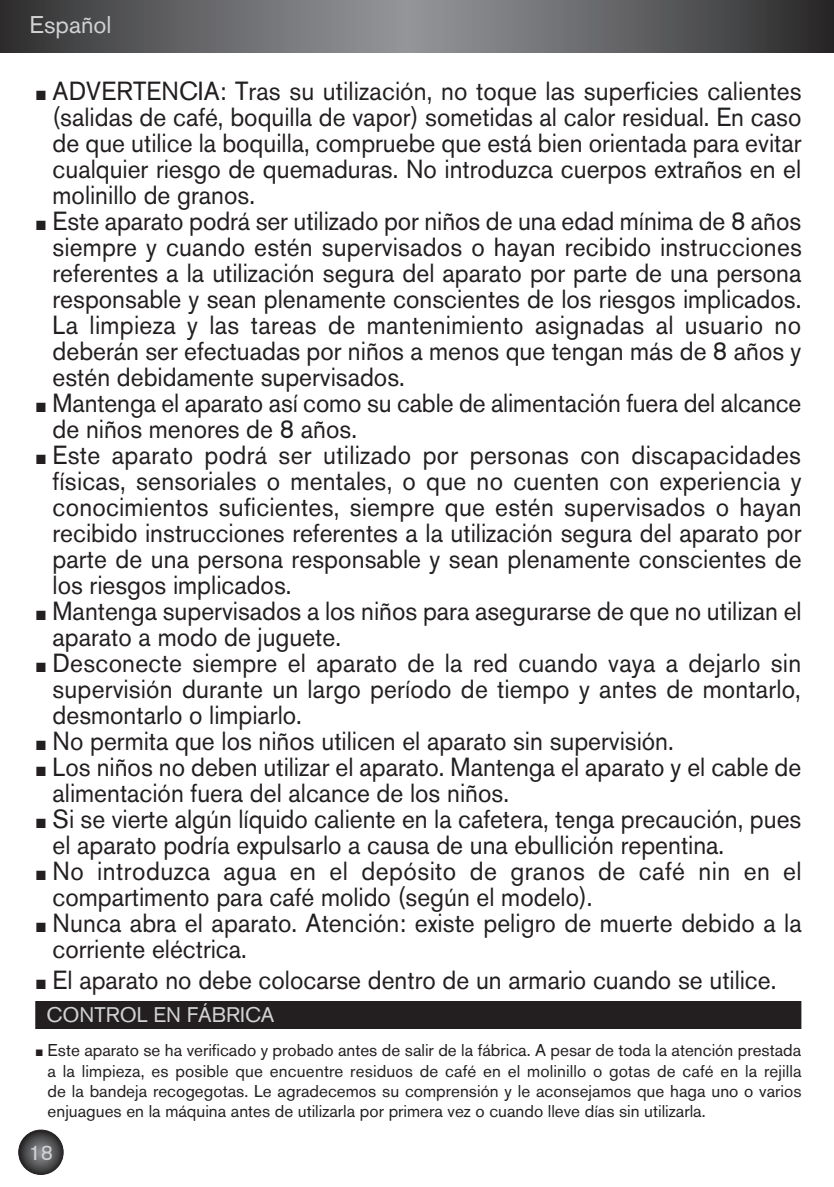
<style>
.page{position:relative;width:834px;height:1187px;background:#fff}
.page>*{position:absolute;margin:0;border:0;box-sizing:border-box;transform-origin:0 0}
.t1{font:26px/26px "Akzidenz Grotesk BE";color:#231f20;scale:.95 1}
.t2{font:26px/26px "Akzidenz Grotesk BE";letter-spacing:.02em;color:#231f20;scale:.95 1}
.t3{font:24px "Akzidenz Grotesk BE";color:#d1d2d4}
.t4{font:21px "Akzidenz Grotesk BE";color:#d1d2d4}
.t5{font:17px/20.4px "Akzidenz Grotesk BE";color:#231f20;text-align:justify}
.s1{font-family:"Arial";font-size:20px}
.s2{font-family:"Arial";font-size:14px}
</style>
<div class="page">
<svg style="left:0;top:0;width:833px;height:52px;background:#626365"></svg>
<div style="left:35px;top:1001px;width:766px;height:28px;background:#231f20"></div>
<svg style="left:19px;top:1130px;width:44px;height:44px"></svg>
<div style="left:18px;top:1129px;width:46px;height:46px;border:1px solid #231f20;border-radius:50%"></div>
<p class="t3" style="left:30px;top:11px;width:83px">Español</p>
<p class="t1" style="left:53px;top:78px;width:789px;text-align:justify;text-indent:-17px"><span class="s1">■</span> ADVERTENCIA: Tras su utilización, no toque las superficies calientes (salidas de café, boquilla de vapor) sometidas al calor residual. En caso de que utilice la boquilla, compruebe que está bien orientada para evitar cualquier riesgo de quemaduras. No introduzca cuerpos extraños en el molinillo de granos.</p>
<p class="t1" style="left:53px;top:208px;width:790px;text-align:justify;text-indent:-17px"><span class="s1">■</span> Este aparato podrá ser utilizado por niños de una edad mínima de 8 años siempre y cuando estén supervisados o hayan recibido instrucciones referentes a la utilización segura del aparato por parte de una persona responsable y sean plenamente conscientes de los riesgos implicados.<br>La limpieza y las tareas de mantenimiento asignadas al usuario no deberán ser efectuadas por niños a menos que tengan más de 8 años y estén debidamente supervisados.</p>
<p class="t1" style="left:53px;top:390px;width:789px;text-indent:-17px"><span class="s1">■</span> Mantenga el aparato así como su cable de alimentación fuera del alcance de niños menores de 8 años.</p>
<p class="t1" style="left:53px;top:442px;width:789px;text-align:justify;text-indent:-17px"><span class="s1">■</span> Este aparato podrá ser utilizado por personas con discapacidades físicas, sensoriales o mentales, o que no cuenten con experiencia y conocimientos suficientes, siempre que estén supervisados o hayan recibido instrucciones referentes a la utilización segura del aparato por parte de una persona responsable y sean plenamente conscientes de los riesgos implicados.</p>
<p class="t1" style="left:53px;top:598px;width:789px;text-indent:-17px"><span class="s1">■</span> Mantenga supervisados a los niños para asegurarse de que no utilizan el aparato a modo de juguete.</p>
<p class="t1" style="left:53px;top:650px;width:789px;text-align:justify;text-indent:-17px"><span class="s1">■</span> Desconecte siempre el aparato de la red cuando vaya a dejarlo sin supervisión durante un largo período de tiempo y antes de montarlo, desmontarlo o limpiarlo.</p>
<p class="t1" style="left:35px;top:728px;width:673px"><span class="s1">■</span> No permita que los niños utilicen el aparato sin supervisión.</p>
<p class="t1" style="left:53px;top:754px;width:789px;text-indent:-17px"><span class="s1">■</span> Los niños no deben utilizar el aparato. Mantenga el aparato y el cable de alimentación fuera del alcance de los niños.</p>
<p class="t1" style="left:53px;top:806px;width:789px;text-indent:-17px"><span class="s1">■</span> Si se vierte algún líquido caliente en la cafetera, tenga precaución, pues el aparato podría expulsarlo a causa de una ebullición repentina.</p>
<p class="t2" style="left:53px;top:858px;width:789px;text-indent:-17px"><span class="s1">■</span> No introduzca agua en el depósito de granos de café nin en el compartimento para café molido (según el modelo).</p>
<p class="t1" style="left:53px;top:910px;width:789px;text-indent:-17px"><span class="s1">■</span> Nunca abra el aparato. Atención: existe peligro de muerte debido a la corriente eléctrica.</p>
<p class="t1" style="left:35px;top:967px;width:781px"><span class="s1">■</span> El aparato no debe colocarse dentro de un armario cuando se utilice.</p>
<p class="t4" style="left:47px;top:1002px;width:229px">CONTROL EN FÁBRICA</p>
<p class="t5" style="left:48px;top:1040px;width:755px;text-indent:-12px"><span class="s2">■</span> Este aparato se ha verificado y probado antes de salir de la fábrica. A pesar de toda la atención prestada a la limpieza, es posible que encuentre residuos de café en el molinillo o gotas de café en la rejilla de la bandeja recogegotas. Le agradecemos su comprensión y le aconsejamos que haga uno o varios enjuagues en la máquina antes de utilizarla por primera vez o cuando lleve días sin utilizarla.</p>
<p class="t4" style="left:29px;top:1140px;width:26px">18</p>
</div>
